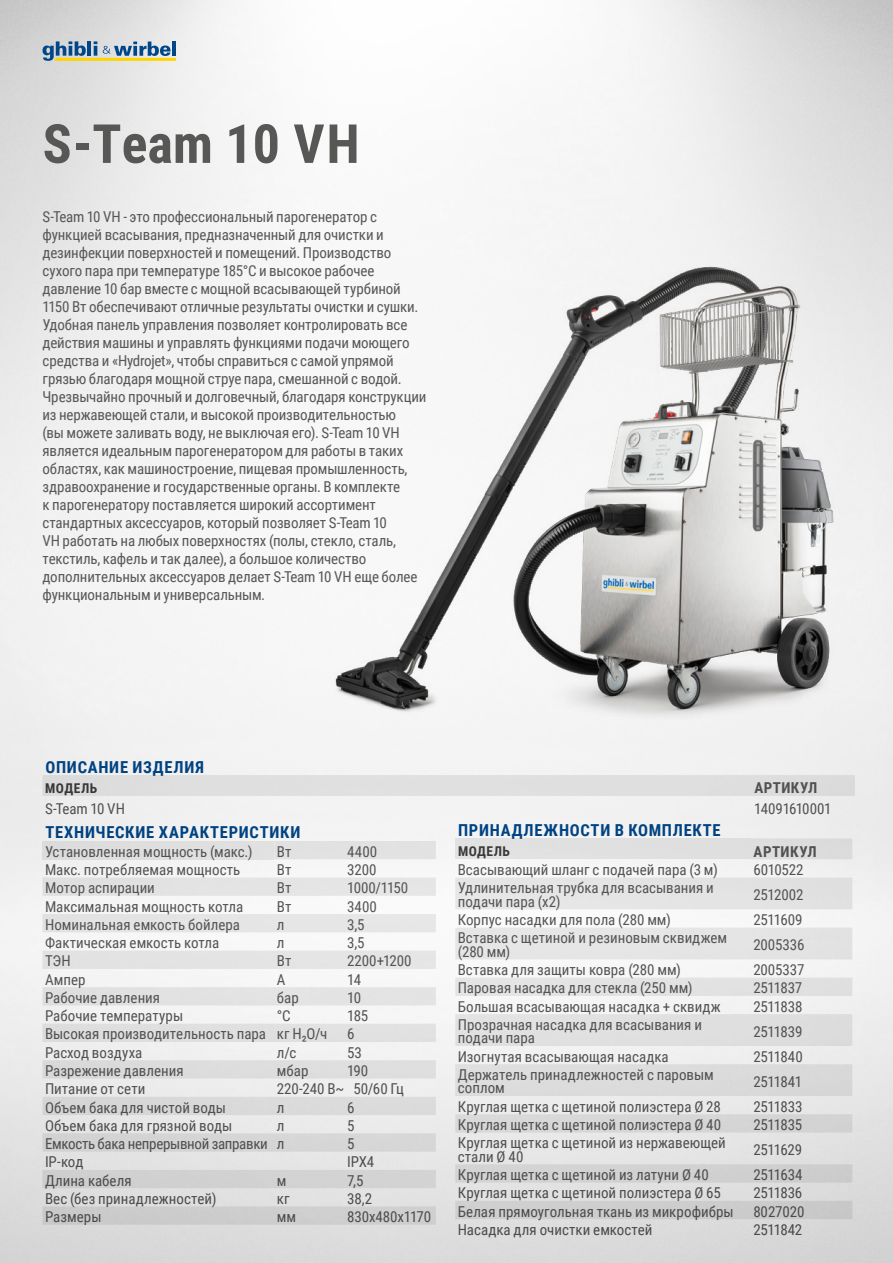
<style>
.page{position:relative;width:893px;height:1263px;background:#fff}
.page>*{position:absolute;margin:0;border:0;box-sizing:border-box;transform-origin:0 0}
._1-TitoloMacchina{font:700 54px "Roboto Condensed";color:#575756}
.t1{font:700 16.5px "Roboto Condensed";letter-spacing:.045em;color:#00478a}
._4-Testo_descrizione{font:15px/18px "Roboto Condensed";letter-spacing:-.005em;color:#575756}
._4-Testo_descrizione-2{font:15px "Roboto Condensed";letter-spacing:-.03em;color:#575756}
.t2{font:700 15px "Roboto Condensed";letter-spacing:.03em;color:#575756}
.t3{font:700 13.5px "Roboto Condensed";letter-spacing:.035em;color:#3c3c3b}
</style>
<div class="page">
<svg style="left:43px;top:41px;width:133px;height:20px;background:#96a9a3"></svg>
<img style="left:97px;top:222px;width:796px;height:530px">
<svg style="left:43px;top:753px;width:812px;height:43px"></svg>
<div style="left:455px;top:816px;width:296px;height:22px;background:#f2f2f2"></div>
<svg style="left:455px;top:838px;width:397px;height:381px;fill:#e3e3e3"></svg>
<div style="left:43px;top:819px;width:393px;height:22px;background:#f2f2f2"></div>
<svg style="left:43px;top:841px;width:393px;height:384px;fill:#e4e4e4"></svg>
<p class="_1-TitoloMacchina" style="left:43px;top:106px;width:319px">S-Team 10 VH</p>
<p class="_4-Testo_descrizione" style="left:43px;top:207px;width:385px">S-Team 10 VH - это профессиональный парогенератор с функцией всасывания, предназначенный для очистки и дезинфекции поверхностей и помещений. Производство сухого пара при температуре 185°C и высокое рабочее давление 10 бар вместе с мощной всасывающей турбиной 1150 Вт обеспечивают отличные результаты очистки и сушки.<br>Удобная панель управления позволяет контролировать все действия машины и управлять функциями подачи моющего средства и «Hydrojet», чтобы справиться с самой упрямой грязью благодаря мощной струе пара, смешанной с водой.<br>Чрезвычайно прочный и долговечный, благодаря конструкции из нержавеющей стали, и высокой производительностью<br>(вы можете заливать воду, не выключая его). S-Team 10 VH является идеальным парогенератором для работы в таких областях, как машиностроение, пищевая промышленность, здравоохранение и государственные органы. В комплекте<br>к парогенератору поставляется широкий ассортимент стандартных аксессуаров, который позволяет S-Team 10<br>VH работать на любых поверхностях (полы, стекло, сталь, текстиль, кафель и так далее), а большое количество дополнительных аксессуаров делает S-Team 10 VH еще более функциональным и универсальным.</p>
<p class="t1" style="left:45px;top:755px;width:160px">ОПИСАНИЕ ИЗДЕЛИЯ</p>
<p class="t3" style="left:45px;top:778px;width:53px">МОДЕЛЬ</p>
<p class="t2" style="left:754px;top:777px;width:65px">АРТИКУЛ</p>
<p class="_4-Testo_descrizione" style="left:45px;top:799px;width:81px">S-Team 10 VH</p>
<p class="_4-Testo_descrizione" style="left:754px;top:799px;width:79px">14091610001</p>
<p class="t1" style="left:458px;top:818px;width:264px">ПРИНАДЛЕЖНОСТИ В КОМПЛЕКТЕ</p>
<p class="t3" style="left:458px;top:842px;width:53px">МОДЕЛЬ</p>
<p class="t2" style="left:754px;top:841px;width:65px">АРТИКУЛ</p>
<p class="_4-Testo_descrizione" style="left:458px;top:860px;width:261px">Всасывающий шланг с подачей пара (3 м)</p>
<p class="_4-Testo_descrizione" style="left:753px;top:860px;width:52px">6010522</p>
<p class="_4-Testo_descrizione" style="left:458px;top:881px;width:258px;line-height:13.5px">Удлинительная трубка для всасывания и подачи пара (x2)</p>
<p class="_4-Testo_descrizione" style="left:753px;top:885px;width:52px">2512002</p>
<p class="_4-Testo_descrizione" style="left:458px;top:910px;width:214px">Корпус насадки для пола (280 мм)</p>
<p class="_4-Testo_descrizione" style="left:753px;top:910px;width:51px">2511609</p>
<p class="_4-Testo_descrizione" style="left:458px;top:931px;width:271px;line-height:13.5px">Вставка с щетиной и резиновым сквиджем (280 мм)</p>
<p class="_4-Testo_descrizione" style="left:753px;top:935px;width:53px">2005336</p>
<p class="_4-Testo_descrizione" style="left:458px;top:960px;width:225px">Вставка для защиты ковра (280 мм)</p>
<p class="_4-Testo_descrizione" style="left:753px;top:960px;width:53px">2005337</p>
<p class="_4-Testo_descrizione" style="left:458px;top:978px;width:236px">Паровая насадка для стекла (250 мм)</p>
<p class="_4-Testo_descrizione" style="left:753px;top:978px;width:51px">2511837</p>
<p class="_4-Testo_descrizione" style="left:458px;top:997px;width:264px">Большая всасывающая насадка + сквидж</p>
<p class="_4-Testo_descrizione" style="left:753px;top:997px;width:51px">2511838</p>
<p class="_4-Testo_descrizione" style="left:458px;top:1017px;width:246px;line-height:13.5px">Прозрачная насадка для всасывания и подачи пара</p>
<p class="_4-Testo_descrizione" style="left:753px;top:1022px;width:51px">2511839</p>
<p class="_4-Testo_descrizione" style="left:458px;top:1047px;width:212px">Изогнутая всасывающая насадка</p>
<p class="_4-Testo_descrizione" style="left:753px;top:1047px;width:51px">2511840</p>
<p class="_4-Testo_descrizione" style="left:458px;top:1067px;width:257px;line-height:13.5px">Держатель принадлежностей с паровым соплом</p>
<p class="_4-Testo_descrizione-2" style="left:753px;top:1071px;width:50px">2511841</p>
<p class="_4-Testo_descrizione" style="left:458px;top:1097px;width:265px">Круглая щетка с щетиной полиэстера Ø 28</p>
<p class="_4-Testo_descrizione" style="left:753px;top:1097px;width:51px">2511833</p>
<p class="_4-Testo_descrizione" style="left:458px;top:1115px;width:265px">Круглая щетка с щетиной полиэстера Ø 40</p>
<p class="_4-Testo_descrizione" style="left:753px;top:1115px;width:51px">2511835</p>
<p class="_4-Testo_descrizione" style="left:458px;top:1135px;width:270px;line-height:13.5px">Круглая щетка с щетиной из нержавеющей стали Ø 40</p>
<p class="_4-Testo_descrizione" style="left:753px;top:1140px;width:50px">2511629</p>
<p class="_4-Testo_descrizione" style="left:458px;top:1165px;width:252px">Круглая щетка с щетиной из латуни Ø 40</p>
<p class="_4-Testo_descrizione" style="left:753px;top:1165px;width:51px">2511634</p>
<p class="_4-Testo_descrizione" style="left:458px;top:1183px;width:265px">Круглая щетка с щетиной полиэстера Ø 65</p>
<p class="_4-Testo_descrizione" style="left:753px;top:1183px;width:51px">2511836</p>
<p class="_4-Testo_descrizione" style="left:458px;top:1202px;width:277px">Белая прямоугольная ткань из микрофибры</p>
<p class="_4-Testo_descrizione" style="left:753px;top:1202px;width:53px">8027020</p>
<p class="_4-Testo_descrizione" style="left:458px;top:1220px;width:196px">Насадка для очистки емкостей</p>
<p class="_4-Testo_descrizione" style="left:753px;top:1220px;width:51px">2511842</p>
<p class="t1" style="left:45px;top:821px;width:257px">ТЕХНИЧЕСКИЕ ХАРАКТЕРИСТИКИ</p>
<p class="_4-Testo_descrizione" style="left:45px;top:842px;width:209px">Установленная мощность (макс.)</p>
<p class="_4-Testo_descrizione" style="left:277px;top:842px;width:16px">Вт</p>
<p class="_4-Testo_descrizione" style="left:347px;top:842px;width:32px">4400</p>
<p class="_4-Testo_descrizione" style="left:45px;top:860px;width:197px">Макс. потребляемая мощность</p>
<p class="_4-Testo_descrizione" style="left:277px;top:860px;width:16px">Вт</p>
<p class="_4-Testo_descrizione" style="left:347px;top:860px;width:31px">3200</p>
<p class="_4-Testo_descrizione" style="left:45px;top:878px;width:111px">Мотор аспирации</p>
<p class="_4-Testo_descrizione" style="left:277px;top:878px;width:16px">Вт</p>
<p class="_4-Testo_descrizione-2" style="left:347px;top:877px;width:63px">1000/1150</p>
<p class="_4-Testo_descrizione" style="left:45px;top:897px;width:200px">Максимальная мощность котла</p>
<p class="_4-Testo_descrizione" style="left:277px;top:897px;width:16px">Вт</p>
<p class="_4-Testo_descrizione" style="left:347px;top:897px;width:31px">3400</p>
<p class="_4-Testo_descrizione" style="left:45px;top:915px;width:197px">Номинальная емкость бойлера</p>
<p class="_4-Testo_descrizione" style="left:277px;top:915px;width:9px">л</p>
<p class="_4-Testo_descrizione" style="left:347px;top:915px;width:19px">3,5</p>
<p class="_4-Testo_descrizione" style="left:45px;top:933px;width:176px">Фактическая емкость котла</p>
<p class="_4-Testo_descrizione" style="left:277px;top:933px;width:9px">л</p>
<p class="_4-Testo_descrizione" style="left:347px;top:933px;width:19px">3,5</p>
<p class="_4-Testo_descrizione" style="left:45px;top:951px;width:27px">ТЭН</p>
<p class="_4-Testo_descrizione" style="left:277px;top:951px;width:16px">Вт</p>
<p class="_4-Testo_descrizione" style="left:347px;top:951px;width:66px">2200+1200</p>
<p class="_4-Testo_descrizione" style="left:45px;top:970px;width:42px">Ампер</p>
<p class="_4-Testo_descrizione" style="left:277px;top:970px;width:10px">A</p>
<p class="_4-Testo_descrizione" style="left:347px;top:970px;width:16px">14</p>
<p class="_4-Testo_descrizione" style="left:45px;top:988px;width:117px">Рабочие давления</p>
<p class="_4-Testo_descrizione" style="left:277px;top:988px;width:23px">бар</p>
<p class="_4-Testo_descrizione" style="left:347px;top:988px;width:16px">10</p>
<p class="_4-Testo_descrizione" style="left:45px;top:1006px;width:140px">Рабочие температуры</p>
<p class="_4-Testo_descrizione" style="left:277px;top:1006px;width:15px">°C</p>
<p class="_4-Testo_descrizione" style="left:347px;top:1006px;width:23px">185</p>
<p class="_4-Testo_descrizione" style="left:45px;top:1024px;width:284px">Высокая производительность пара кг H₂O/ч</p>
<p class="_4-Testo_descrizione" style="left:347px;top:1024px;width:9px">6</p>
<p class="_4-Testo_descrizione" style="left:45px;top:1043px;width:99px">Расход воздуха</p>
<p class="_4-Testo_descrizione" style="left:277px;top:1043px;width:21px">л/с</p>
<p class="_4-Testo_descrizione" style="left:347px;top:1043px;width:16px">53</p>
<p class="_4-Testo_descrizione" style="left:45px;top:1061px;width:140px">Разрежение давления</p>
<p class="_4-Testo_descrizione" style="left:277px;top:1061px;width:33px">мбар</p>
<p class="_4-Testo_descrizione" style="left:347px;top:1061px;width:23px">190</p>
<p class="_4-Testo_descrizione" style="left:45px;top:1079px;width:102px">Питание от сети</p>
<p class="_4-Testo_descrizione" style="left:277px;top:1079px;width:129px">220-240 В~ 50/60 Гц</p>
<p class="_4-Testo_descrizione" style="left:45px;top:1097px;width:183px">Объем бака для чистой воды</p>
<p class="_4-Testo_descrizione" style="left:277px;top:1097px;width:9px">л</p>
<p class="_4-Testo_descrizione" style="left:347px;top:1097px;width:9px">6</p>
<p class="_4-Testo_descrizione" style="left:45px;top:1116px;width:189px">Объем бака для грязной воды</p>
<p class="_4-Testo_descrizione" style="left:277px;top:1116px;width:9px">л</p>
<p class="_4-Testo_descrizione" style="left:347px;top:1116px;width:9px">5</p>
<p class="_4-Testo_descrizione" style="left:45px;top:1134px;width:241px">Емкость бака непрерывной заправки л</p>
<p class="_4-Testo_descrizione" style="left:347px;top:1134px;width:9px">5</p>
<p class="_4-Testo_descrizione" style="left:45px;top:1152px;width:40px">IP-код</p>
<p class="_4-Testo_descrizione" style="left:347px;top:1152px;width:28px">IPX4</p>
<p class="_4-Testo_descrizione" style="left:45px;top:1171px;width:88px">Длина кабеля</p>
<p class="_4-Testo_descrizione" style="left:277px;top:1171px;width:11px">м</p>
<p class="_4-Testo_descrizione" style="left:347px;top:1171px;width:18px">7,5</p>
<p class="_4-Testo_descrizione" style="left:45px;top:1189px;width:173px">Вес (без принадлежностей)</p>
<p class="_4-Testo_descrizione" style="left:277px;top:1189px;width:14px">кг</p>
<p class="_4-Testo_descrizione" style="left:347px;top:1189px;width:26px">38,2</p>
<p class="_4-Testo_descrizione" style="left:45px;top:1207px;width:58px">Размеры</p>
<p class="_4-Testo_descrizione" style="left:277px;top:1207px;width:21px">мм</p>
<p class="_4-Testo_descrizione" style="left:347px;top:1207px;width:86px">830x480x1170</p>
</div>
